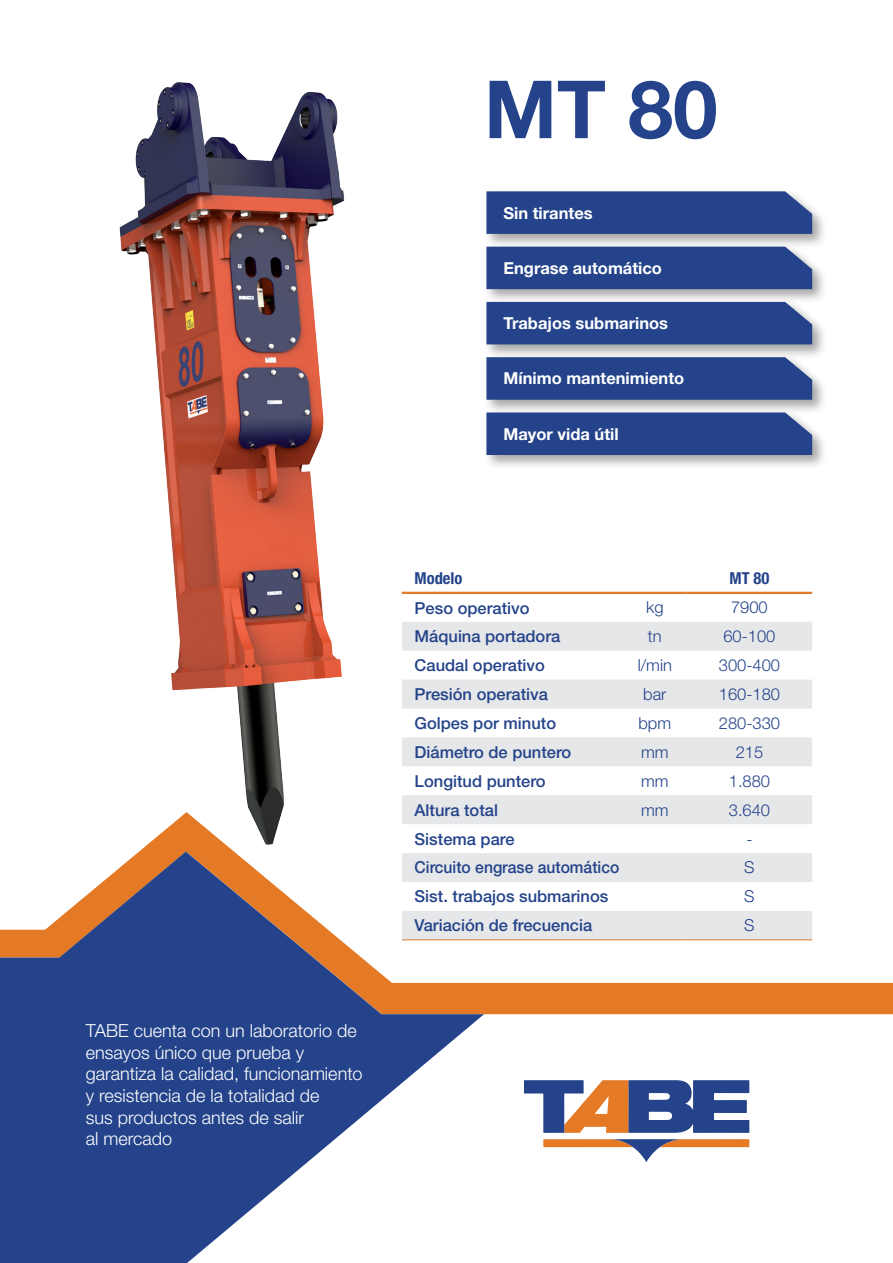
<style>
.page{position:relative;width:893px;height:1263px;background:#fff}
.page>*{position:absolute;margin:0;border:0;box-sizing:border-box;transform-origin:0 0}
.t1{font:700 80.4px "Helvetica Neue LT Std";color:#24438a}
.t2{font:300 18px/21.6px "Helvetica Neue LT Std";color:#fff}
.Tabla_fina{font:500 16.5px "Helvetica Neue LT Std";color:#24438a}
.TEXTO{font:700 16.5px "Helvetica Neue LT Std";color:#fff}
.Tabla_fina-2{font:300 16.5px "Helvetica Neue LT Std";color:#24438a}
.Tabla_fina-3{font:500 16.5px "Helvetica Neue LT Std";color:#24438a;scale:.95 1}
.Tabla_negrita{font:700 condensed 16.5px "Helvetica Neue LT Std";color:#24438a}
</style>
<div class="page">
<svg style="left:484px;top:939px;width:409px;height:75px"></svg>
<svg style="left:0;top:858px;width:484px;height:405px;fill:#24438a"></svg>
<svg style="left:524px;top:1080px;width:225px;height:53px"></svg>
<svg style="left:543px;top:1139px;width:206px;height:23px"></svg>
<div style="left:483px;top:244px;width:344px;height:60px;background:#231f20;opacity:.4"></div>
<div style="left:486px;top:249px;width:326px;height:40px;background:#24438a"></div>
<div style="left:483px;top:299px;width:344px;height:60px;background:#231f20;opacity:.4"></div>
<div style="left:486px;top:302px;width:326px;height:42px;background:#24438a"></div>
<div style="left:483px;top:188px;width:344px;height:61px;background:#231f20;opacity:.4"></div>
<svg style="left:486px;top:191px;width:326px;height:43px;background:#2a488d"></svg>
<div style="left:483px;top:354px;width:344px;height:61px;background:#231f20;opacity:.4"></div>
<svg style="left:486px;top:357px;width:326px;height:43px;background:#2a488d"></svg>
<div style="left:483px;top:409px;width:344px;height:61px;background:#231f20;opacity:.4"></div>
<div style="left:486px;top:412px;width:326px;height:43px;background:#24438a"></div>
<svg style="left:402px;top:622px;width:410px;height:317px;fill:#e6e7e9"></svg>
<hr style="left:402px;top:939px;width:221px;height:1px;background:#e47a25">
<hr style="left:623px;top:939px;width:64px;height:1px;background:#e47a25">
<hr style="left:687px;top:939px;width:125px;height:1px;background:#e47a25">
<hr style="left:402px;top:592px;width:221px;height:2px;background:#e47a25">
<hr style="left:623px;top:592px;width:64px;height:2px;background:#e47a25">
<hr style="left:687px;top:592px;width:125px;height:2px;background:#e47a25">
<img style="left:119px;top:82px;width:226px;height:776px">
<p class="t2" style="left:86px;top:1020px;width:278px">TABE cuenta con un laboratorio de ensayos único que prueba y garantiza la calidad, funcionamiento y resistencia de la totalidad de<br>sus productos antes de salir<br>al mercado</p>
<p class="t1" style="left:484px;top:60px;width:235px">MT 80</p>
<p class="TEXTO" style="left:503px;top:202px;width:91px">Sin tirantes</p>
<p class="TEXTO" style="left:503px;top:258px;width:160px">Engrase automático</p>
<p class="TEXTO" style="left:503px;top:313px;width:166px">Trabajos submarinos</p>
<p class="TEXTO" style="left:503px;top:368px;width:182px">Mínimo mantenimiento</p>
<p class="TEXTO" style="left:503px;top:424px;width:117px">Mayor vida útil</p>
<p class="Tabla_negrita" style="left:415px;top:568px;width:49px">Modelo</p>
<p class="Tabla_negrita" style="left:729px;top:568px;width:41px">MT 80</p>
<p class="Tabla_fina" style="left:415px;top:598px;width:116px">Peso operativo</p>
<p class="Tabla_fina-2" style="left:646px;top:597px;width:19px">kg</p>
<p class="Tabla_fina-2" style="left:731px;top:597px;width:38px">7900</p>
<p class="Tabla_fina" style="left:415px;top:626px;width:147px">Máquina portadora</p>
<p class="Tabla_fina-2" style="left:648px;top:626px;width:15px">tn</p>
<p class="Tabla_fina-2" style="left:723px;top:626px;width:53px">60-100</p>
<p class="Tabla_fina" style="left:415px;top:655px;width:132px">Caudal operativo</p>
<p class="Tabla_fina-2" style="left:638px;top:655px;width:36px">l/min</p>
<p class="Tabla_fina-2" style="left:719px;top:655px;width:63px">300-400</p>
<p class="Tabla_fina" style="left:415px;top:684px;width:135px">Presión operativa</p>
<p class="Tabla_fina-2" style="left:643px;top:684px;width:25px">bar</p>
<p class="Tabla_fina-2" style="left:719px;top:684px;width:63px">160-180</p>
<p class="Tabla_fina" style="left:415px;top:713px;width:143px">Golpes por minuto</p>
<p class="Tabla_fina-2" style="left:638px;top:713px;width:34px">bpm</p>
<p class="Tabla_fina-2" style="left:719px;top:713px;width:63px">280-330</p>
<p class="Tabla_fina" style="left:415px;top:742px;width:158px">Diámetro de puntero</p>
<p class="Tabla_fina-2" style="left:641px;top:742px;width:29px">mm</p>
<p class="Tabla_fina-2" style="left:736px;top:742px;width:29px">215</p>
<p class="Tabla_fina" style="left:415px;top:771px;width:133px">Longitud puntero</p>
<p class="Tabla_fina-2" style="left:641px;top:771px;width:29px">mm</p>
<p class="Tabla_fina-2" style="left:729px;top:771px;width:43px">1.880</p>
<p class="Tabla_fina" style="left:415px;top:800px;width:85px">Altura total</p>
<p class="Tabla_fina-2" style="left:641px;top:800px;width:29px">mm</p>
<p class="Tabla_fina-2" style="left:729px;top:800px;width:43px">3.640</p>
<p class="Tabla_fina" style="left:415px;top:829px;width:101px">Sistema pare</p>
<p class="Tabla_fina-2" style="left:746px;top:828px;width:8px">-</p>
<p class="Tabla_fina-3" style="left:415px;top:858px;width:217px">Circuito engrase automático</p>
<p class="Tabla_fina-2" style="left:744px;top:857px;width:12px">S</p>
<p class="Tabla_fina" style="left:415px;top:887px;width:195px">Sist. trabajos submarinos</p>
<p class="Tabla_fina-2" style="left:744px;top:886px;width:12px">S</p>
<p class="Tabla_fina" style="left:415px;top:915px;width:179px">Variación de frecuencia</p>
<p class="Tabla_fina-2" style="left:744px;top:915px;width:12px">S</p>
</div>
